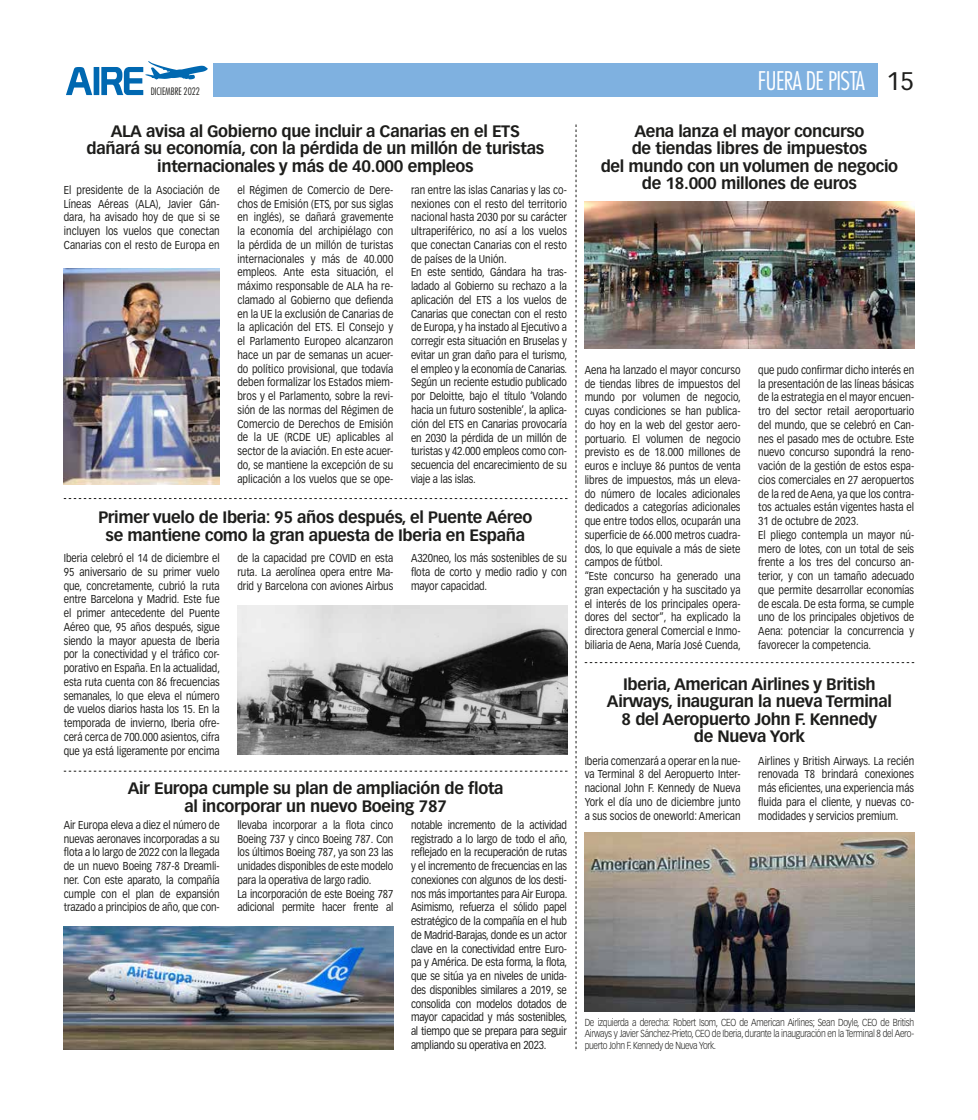
<style>
.page{position:relative;width:978px;height:1120px;background:#fff}
.page>*{position:absolute;margin:0;border:0;box-sizing:border-box;transform-origin:0 0}
.t1{font:300 condensed 25px "Futura Std";letter-spacing:-.025em;color:#fff}
.t2{font:700 16.25px/17.5px "Vectora LT Pro";letter-spacing:-.02em;color:#1d1d1b;text-align:center}
.t3{font:11.25px/13.8px "Vectora LT Pro";color:#1d1d1b;text-align:justify;scale:.85 1}
.t4{font:300 10px/11.2px "Vectora LT Pro";letter-spacing:-.035em;color:#1d1d1b;text-align:justify;scale:.85 1}
.t5{font:300 condensed 10px "Futura Std";letter-spacing:-.01em;color:#1d1d1b}
.s1{font-family:"Vectora LT Pro";font-weight:400;font-stretch:normal;color:#1d1d1b}
</style>
<div class="page">
<svg style="left:66px;top:61px;width:142px;height:34px"></svg>
<div style="left:213px;top:64px;width:665px;height:33px;background:#7fb1e0"></div>
<svg style="left:576px;top:124px;width:1px;height:925px"></svg>
<svg style="left:64px;top:771px;width:503px;height:1px"></svg>
<svg style="left:585px;top:662px;width:329px;height:1px"></svg>
<svg style="left:64px;top:498px;width:503px;height:1px"></svg>
<img style="left:64px;top:268px;width:156px;height:216px">
<img style="left:585px;top:201px;width:329px;height:148px">
<img style="left:238px;top:606px;width:329px;height:148px">
<img style="left:64px;top:926px;width:329px;height:123px">
<img style="left:585px;top:832px;width:329px;height:179px">
<p class="t5" style="left:151px;top:85px;width:51px">DICIEMBRE 2022</p>
<h2 class="t2" style="left:87px;top:122px;width:459px">ALA avisa al Gobierno que incluir a Canarias en el ETS dañará su economía, con la pérdida de un millón de turistas internacionales y más de 40.000 empleos</h2>
<p class="t3" style="left:64px;top:183px;width:185px">El presidente de la Asociación de Líneas Aéreas (ALA), Javier Gán&shy;dara, ha avisado hoy de que si se incluyen los vuelos que conectan Canarias con el resto de Europa en</p>
<p class="t3" style="left:237px;top:183px;width:185px">el Régimen de Comercio de Dere&shy;chos de Emisión (ETS, por sus siglas en inglés), se dañará gravemente la economía del archipiélago con la pérdida de un millón de turistas internacionales y más de 40.000 empleos. Ante esta situación, el máximo responsable de ALA ha re&shy;clamado al Gobierno que defienda en la UE la exclusión de Canarias de la aplicación del ETS. El Consejo y el Parlamento Europeo alcanzaron hace un par de semanas un acuer&shy;do político provisional, que todavía deben formalizar los Estados miem&shy;bros y el Parlamento, sobre la revi&shy;sión de las normas del Régimen de Comercio de Derechos de Emisión de la UE (RCDE UE) aplicables al sector de la aviación. En este acuer&shy;do, se mantiene la excepción de su aplicación a los vuelos que se ope-</p>
<p class="t3" style="left:411px;top:183px;width:185px;text-align:left">ran entre las islas Canarias y las co&shy;nexiones con el resto del territorio nacional hasta 2030 por su carácter ultraperiférico, no así a los vuelos que conectan Canarias con el resto de países de la Unión.<br>En este sentido, Gándara ha tras&shy;ladado al Gobierno su rechazo a la aplicación del ETS a los vuelos de Canarias que conectan con el resto de Europa, y ha instado al Ejecutivo a corregir esta situación en Bruselas y evitar un gran daño para el turismo, el empleo y la economía de Canarias.<br>Según un reciente estudio publicado por Deloitte, bajo el título ‘Volando hacia un futuro sostenible’, la aplica&shy;ción del ETS en Canarias provocaría en 2030 la pérdida de un millón de turistas y 42.000 empleos como con&shy;secuencia del encarecimiento de su viaje a las islas.</p>
<h2 class="t2" style="left:98px;top:508px;width:436px">Primer vuelo de Iberia: 95 años después, el Puente Aéreo se mantiene como la gran apuesta de Iberia en España</h2>
<p class="t3" style="left:64px;top:551px;width:185px">Iberia celebró el 14 de diciembre el 95 aniversario de su primer vuelo que, concretamente, cubrió la ruta entre Barcelona y Madrid. Este fue el primer antecedente del Puente Aéreo que, 95 años después, sigue siendo la mayor apuesta de Iberia por la conectividad y el tráfico cor&shy;porativo en España. En la actualidad, esta ruta cuenta con 86 frecuencias semanales, lo que eleva el número de vuelos diarios hasta los 15. En la temporada de invierno, Iberia ofre&shy;cerá cerca de 700.000 asientos, cifra que ya está ligeramente por encima</p>
<p class="t3" style="left:237px;top:551px;width:185px">de la capacidad pre COVID en esta ruta. La aerolínea opera entre Ma&shy;drid y Barcelona con aviones Airbus</p>
<p class="t3" style="left:411px;top:551px;width:185px">A320neo, los más sostenibles de su flota de corto y medio radio y con mayor capacidad.</p>
<h2 class="t2" style="left:128px;top:779px;width:377px">Air Europa cumple su plan de ampliación de flota al incorporar un nuevo Boeing 787</h2>
<p class="t3" style="left:64px;top:818px;width:185px">Air Europa eleva a diez el número de nuevas aeronaves incorporadas a su flota a lo largo de 2022 con la llegada de un nuevo Boeing 787-8 Dreamli&shy;ner. Con este aparato, la compañía cumple con el plan de expansión trazado a principios de año, que con-</p>
<p class="t3" style="left:237px;top:818px;width:185px;text-align:left">llevaba incorporar a la flota cinco Boeing 737 y cinco Boeing 787. Con los últimos Boeing 787, ya son 23 las unidades disponibles de este modelo para la operativa de largo radio.<br>La incorporación de este Boeing 787 adicional permite hacer frente al</p>
<p class="t3" style="left:411px;top:818px;width:185px">notable incremento de la actividad registrado a lo largo de todo el año, reflejado en la recuperación de rutas y el incremento de frecuencias en las conexiones con algunos de los desti&shy;nos más importantes para Air Europa.<br>Asimismo, refuerza el sólido papel estratégico de la compañía en el hub de Madrid-Barajas, donde es un actor clave en la conectividad entre Euro&shy;pa y América. De esta forma, la flota, que se sitúa ya en niveles de unida&shy;des disponibles similares a 2019, se consolida con modelos dotados de mayor capacidad y más sostenibles, al tiempo que se prepara para seguir ampliando su operativa en 2023.</p>
<h1 class="t1" style="left:758px;top:66px;width:158px">FUERA DE PISTA <span class="s1">15</span></h1>
<h2 class="t2" style="left:601px;top:122px;width:299px">Aena lanza el mayor concurso<br>de tiendas libres de impuestos<br>del mundo con un volumen de negocio de 18.000 millones de euros</h2>
<p class="t3" style="left:585px;top:363px;width:185px;text-align:left">Aena ha lanzado el mayor concurso de tiendas libres de impuestos del mundo por volumen de negocio, cuyas condiciones se han publica&shy;do hoy en la web del gestor aero&shy;portuario. El volumen de negocio previsto es de 18.000 millones de euros e incluye 86 puntos de venta libres de impuestos, más un eleva&shy;do número de locales adicionales dedicados a categorías adicionales que entre todos ellos, ocuparán una superficie de 66.000 metros cuadra&shy;dos, lo que equivale a más de siete campos de fútbol.<br>“Este concurso ha generado una gran expectación y ha suscitado ya el interés de los principales opera&shy;dores del sector”, ha explicado la directora general Comercial e Inmo&shy;biliaria de Aena, María José Cuenda,</p>
<p class="t3" style="left:758px;top:363px;width:185px;text-align:left">que pudo confirmar dicho interés en la presentación de las líneas básicas de la estrategia en el mayor encuen&shy;tro del sector retail aeroportuario del mundo, que se celebró en Can&shy;nes el pasado mes de octubre. Este nuevo concurso supondrá la reno&shy;vación de la gestión de estos espa&shy;cios comerciales en 27 aeropuertos de la red de Aena, ya que los contra&shy;tos actuales están vigentes hasta el 31 de octubre de 2023.<br>El pliego contempla un mayor nú&shy;mero de lotes, con un total de seis frente a los tres del concurso an&shy;terior, y con un tamaño adecuado que permite desarrollar economías de escala. De esta forma, se cumple uno de los principales objetivos de Aena: potenciar la concurrencia y favorecer la competencia.</p>
<h2 class="t2" style="left:607px;top:675px;width:287px">Iberia, American Airlines y British<br>Airways, inauguran la nueva Terminal<br>8 del Aeropuerto John F. Kennedy<br>de Nueva York</h2>
<p class="t3" style="left:585px;top:754px;width:185px">Iberia comenzará a operar en la nue&shy;va Terminal 8 del Aeropuerto Inter&shy;nacional John F. Kennedy de Nueva York el día uno de diciembre junto a sus socios de oneworld: American</p>
<p class="t3" style="left:758px;top:754px;width:185px">Airlines y British Airways. La recién renovada T8 brindará conexiones más eficientes, una experiencia más fluida para el cliente, y nuevas co&shy;modidades y servicios premium.</p>
<p class="t4" style="left:585px;top:1017px;width:389px">De izquierda a derecha: Robert Isom, CEO de American Airlines; Sean Doyle, CEO de British Airways y Javier Sánchez-Prieto, CEO de Iberia, durante la inauguración en la Terminal 8 del Aero&shy;puerto John F. Kennedy de Nueva York.</p>
</div>
